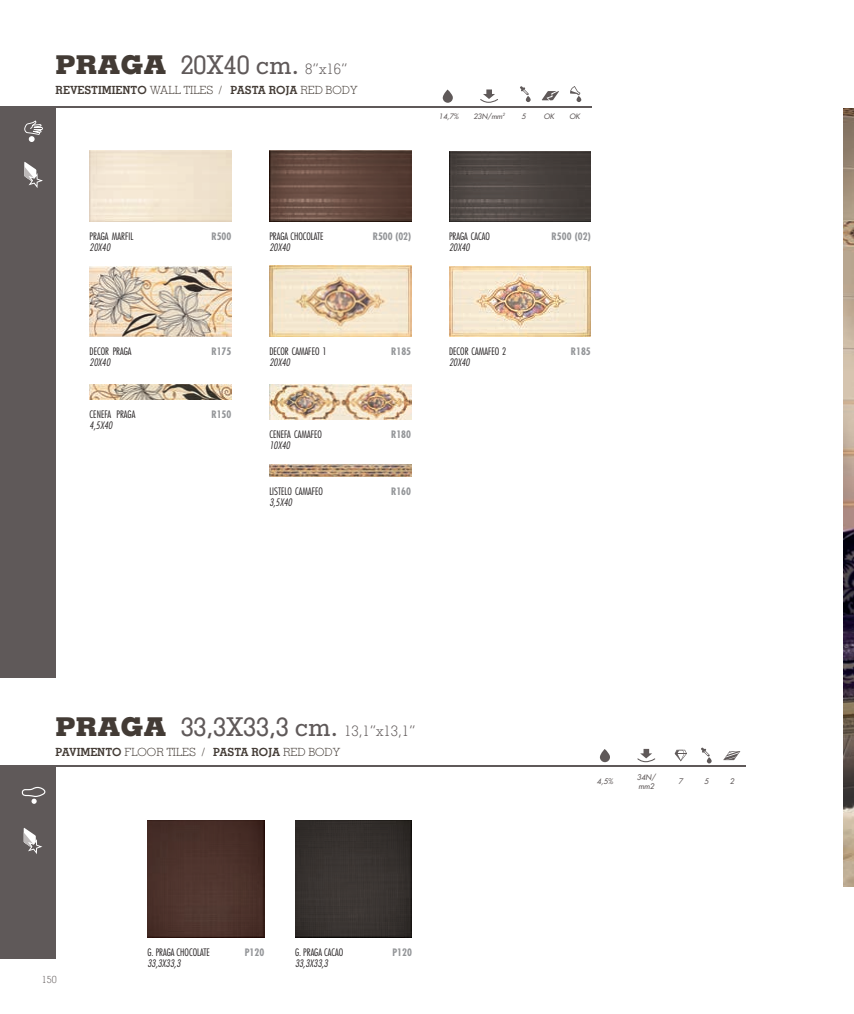
<style>
.page{position:relative;width:854px;height:1014px;background:#fff}
.page>*{position:absolute;margin:0;border:0;box-sizing:border-box;transform-origin:0 0}
.t1{font:500 25.88px "Memphis LT Std";color:#5f5959}
.t2{font:700 11.25px "Memphis LT Std";color:#433b35}
.t3{font:300 condensed 10px "Futura Std";color:#231f20}
.t4{font:italic 300 condensed 10px "Futura Std";color:#231f20}
.t5{font:700 condensed 10px "Futura Std";color:#939598}
.t6{font:300 10px "Memphis LT Std";color:#5f5959}
.t7{font:italic 500 7.5px/9px "Futura Std";color:#5f5959}
.t8{font:italic 500 7.25px "Futura Std";color:#5f5959}
.s1{font-weight:800;color:#433b35}
.s2{font-weight:300;font-size:14.75px}
.s3{font-weight:300}
</style>
<div class="page">
<div style="left:0;top:106px;width:56px;height:571px;background:#5f5959"></div>
<svg style="left:24px;top:120px;width:19px;height:22px"></svg>
<img style="left:843px;top:108px;width:11px;height:778px">
<hr style="left:0;top:106px;width:591px;height:1px;background:#5f5959">
<img style="left:147px;top:820px;width:117px;height:117px">
<img style="left:295px;top:820px;width:117px;height:117px">
<svg style="left:443px;top:89px;width:10px;height:14px"></svg>
<svg style="left:480px;top:89px;width:18px;height:14px"></svg>
<svg style="left:520px;top:86px;width:11px;height:16px"></svg>
<svg style="left:542px;top:91px;width:17px;height:9px"></svg>
<svg style="left:570px;top:86px;width:11px;height:16px"></svg>
<img style="left:90px;top:384px;width:141px;height:16px">
<img style="left:269px;top:464px;width:142px;height:13px">
<img style="left:269px;top:384px;width:142px;height:35px">
<img style="left:90px;top:266px;width:141px;height:71px">
<img style="left:269px;top:151px;width:142px;height:70px">
<img style="left:269px;top:266px;width:142px;height:71px">
<img style="left:449px;top:151px;width:142px;height:70px">
<img style="left:449px;top:266px;width:142px;height:71px">
<svg style="left:24px;top:162px;width:19px;height:26px"></svg>
<hr style="left:0;top:765px;width:745px;height:1px;background:#5f5959">
<svg style="left:600px;top:749px;width:10px;height:13px"></svg>
<svg style="left:637px;top:748px;width:18px;height:14px"></svg>
<svg style="left:675px;top:749px;width:12px;height:12px"></svg>
<svg style="left:701px;top:747px;width:11px;height:16px"></svg>
<svg style="left:723px;top:751px;width:17px;height:9px"></svg>
<div style="left:0;top:765px;width:56px;height:193px;background:#5f5959"></div>
<svg style="left:22px;top:786px;width:23px;height:17px"></svg>
<svg style="left:24px;top:828px;width:18px;height:26px"></svg>
<h1 class="t1" style="left:56px;top:49px;width:293px"><span class="s1">PRAGA</span> 20X40 cm. <span class="s2">8”x16”</span></h1>
<p class="t2" style="left:56px;top:83px;width:303px">REVESTIMIENTO <span class="s3">WALL TILES /</span> PASTA ROJA <span class="s3">RED BODY</span></p>
<p class="t8" style="left:439px;top:112px;width:21px">14,7%</p>
<p class="t8" style="left:473px;top:112px;width:33px">23N/mm<sup>2</sup></p>
<p class="t8" style="left:521px;top:112px;width:6px">5</p>
<p class="t8" style="left:544px;top:112px;width:12px">OK</p>
<p class="t8" style="left:569px;top:112px;width:12px">OK</p>
<p class="t3" style="left:90px;top:230px;width:45px">PRAGA MARFIL</p>
<p class="t5" style="left:211px;top:230px;width:21px">R500</p>
<p class="t4" style="left:90px;top:241px;width:22px">20X40</p>
<p class="t3" style="left:90px;top:345px;width:43px">DECOR PRAGA</p>
<p class="t5" style="left:211px;top:345px;width:21px">R175</p>
<p class="t4" style="left:90px;top:356px;width:22px">20X40</p>
<p class="t3" style="left:90px;top:408px;width:47px">CENEFA PRAGA</p>
<p class="t5" style="left:211px;top:408px;width:21px">R150</p>
<p class="t4" style="left:90px;top:420px;width:24px">4,5X40</p>
<p class="t3" style="left:269px;top:230px;width:56px">PRAGA CHOCOLATE</p>
<p class="t5" style="left:373px;top:230px;width:40px">R500 (02)</p>
<p class="t4" style="left:269px;top:241px;width:22px">20X40</p>
<p class="t3" style="left:269px;top:345px;width:59px">DECOR CAMAFEO 1</p>
<p class="t5" style="left:391px;top:345px;width:21px">R185</p>
<p class="t4" style="left:269px;top:356px;width:22px">20X40</p>
<p class="t3" style="left:269px;top:428px;width:54px">CENEFA CAMAFEO</p>
<p class="t5" style="left:391px;top:428px;width:21px">R180</p>
<p class="t4" style="left:269px;top:439px;width:22px">10X40</p>
<p class="t3" style="left:269px;top:485px;width:55px">LISTELO CAMAFEO</p>
<p class="t5" style="left:391px;top:485px;width:21px">R160</p>
<p class="t4" style="left:269px;top:496px;width:24px">3,5X40</p>
<p class="t3" style="left:449px;top:230px;width:42px">PRAGA CACAO</p>
<p class="t5" style="left:552px;top:230px;width:41px">R500 (02)</p>
<p class="t4" style="left:449px;top:241px;width:22px">20X40</p>
<p class="t3" style="left:449px;top:345px;width:59px">DECOR CAMAFEO 2</p>
<p class="t5" style="left:571px;top:345px;width:21px">R185</p>
<p class="t4" style="left:449px;top:356px;width:22px">20X40</p>
<h1 class="t1" style="left:56px;top:710px;width:362px"><span class="s1">PRAGA</span> 33,3X33,3 cm. <span class="s2">13,1”x13,1”</span></h1>
<p class="t2" style="left:56px;top:744px;width:286px">PAVIMENTO <span class="s3">FLOOR TILES /</span> PASTA ROJA <span class="s3">RED BODY</span></p>
<p class="t6" style="left:42px;top:973px;width:16px">150</p>
<p class="t3" style="left:147px;top:945px;width:64px">G. PRAGA CHOCOLATE</p>
<p class="t5" style="left:245px;top:945px;width:21px">P120</p>
<p class="t4" style="left:147px;top:957px;width:35px">33,3X33,3</p>
<p class="t3" style="left:295px;top:945px;width:50px">G. PRAGA CACAO</p>
<p class="t5" style="left:392px;top:945px;width:21px">P120</p>
<p class="t4" style="left:295px;top:957px;width:35px">33,3X33,3</p>
<p class="t7" style="left:597px;top:777px;width:18px">4,5%</p>
<p class="t7" style="left:637px;top:772px;width:20px">34N/ mm2</p>
<p class="t7" style="left:679px;top:777px;width:6px">7</p>
<p class="t7" style="left:704px;top:777px;width:6px">5</p>
<p class="t7" style="left:730px;top:777px;width:6px">2</p>
</div>
